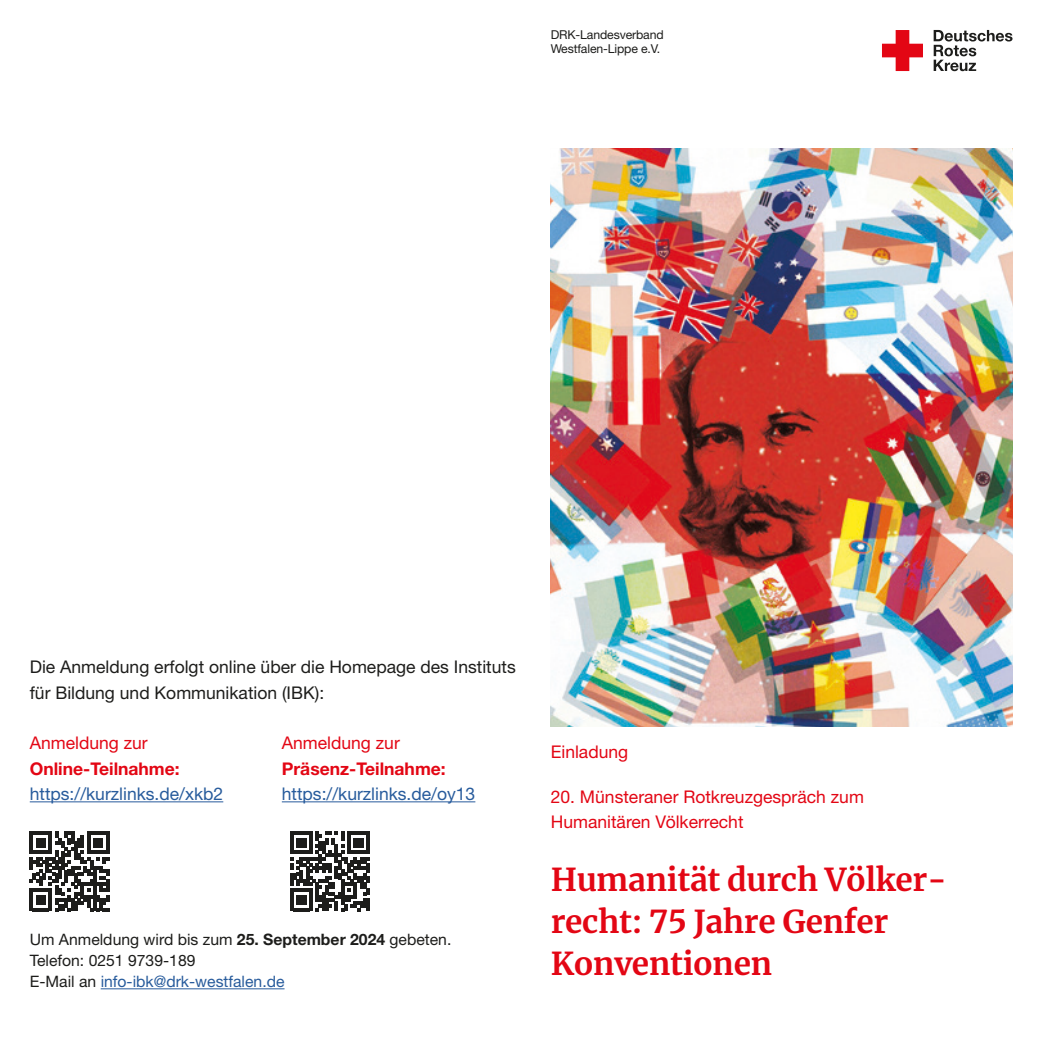
<style>
.page{position:relative;width:1042px;height:1042px;background:#fff}
.page>*{position:absolute;margin:0;border:0;box-sizing:border-box;transform-origin:0 0}
.t1{font:700 31.5px/42px "Merriweather";letter-spacing:-.01em;color:#e30614}
.t2{font:17.5px/24.5px "Helvetica Neue LT Std";color:#e30614}
.t3{font:17.5px/25.4px "Helvetica Neue LT Std";color:#1d1d1b}
.t4{font:17.5px "Helvetica Neue LT Std";color:#275b9c}
.t5{font:700 17.5px "Helvetica Neue LT Std";color:#e30614}
.t6{font:15.75px/21px "Helvetica Neue LT Std";color:#1d1d1b}
.t7{font:12.25px/14px "Helvetica Neue LT Std";letter-spacing:-.01em;color:#1d1d1b}
.s1{font-weight:700}
.s2{color:#275b9c}
</style>
<div class="page">
<img style="left:551px;top:149px;width:461px;height:577px">
<svg style="left:882px;top:30px;width:41px;height:41px"></svg>
<svg style="left:933px;top:30px;width:79px;height:41px"></svg>
<hr style="left:30px;top:801px;width:193px;height:1px;background:#275b9c">
<hr style="left:282px;top:801px;width:193px;height:1px;background:#275b9c">
<hr style="left:101px;top:988px;width:183px;height:1px;background:#275b9c">
<svg style="left:30px;top:831px;width:79px;height:80px"></svg>
<svg style="left:290px;top:831px;width:80px;height:80px"></svg>
<p class="t7" style="left:551px;top:27px;width:114px">DRK-Landesverband<br>Westfalen-Lippe e.V.</p>
<p class="t3" style="left:30px;top:654px;width:487px">Die Anmeldung erfolgt online über die Homepage des Instituts für Bildung und Kommunikation (IBK):</p>
<p class="t2" style="left:30px;top:730px;width:119px">Anmeldung zur</p>
<p class="t2" style="left:282px;top:730px;width:119px">Anmeldung zur</p>
<p class="t5" style="left:30px;top:757px;width:151px">Online-Teilnahme:</p>
<p class="t5" style="left:282px;top:757px;width:165px">Präsenz-Teilnahme:</p>
<p class="t4" style="left:30px;top:783px;width:195px">https://kurzlinks.de/xkb2</p>
<p class="t4" style="left:282px;top:783px;width:195px">https://kurzlinks.de/oy13</p>
<p class="t6" style="left:30px;top:929px;width:423px">Um Anmeldung wird bis zum <span class="s1">25. September 2024</span> gebeten.<br>Telefon: 0251 9739-189<br>E-Mail an <span class="s2">info-ibk@drk-westfalen.de</span></p>
<p class="t2" style="left:551px;top:739px;width:79px">Einladung</p>
<p class="t2" style="left:551px;top:784px;width:315px">20. Münsteraner Rotkreuzgespräch zum<br>Humanitären Völkerrecht</p>
<h1 class="t1" style="left:551px;top:855px;width:398px">Humanität durch Völker&shy;recht: 75 Jahre Genfer<br>Konventionen</h1>
</div>
